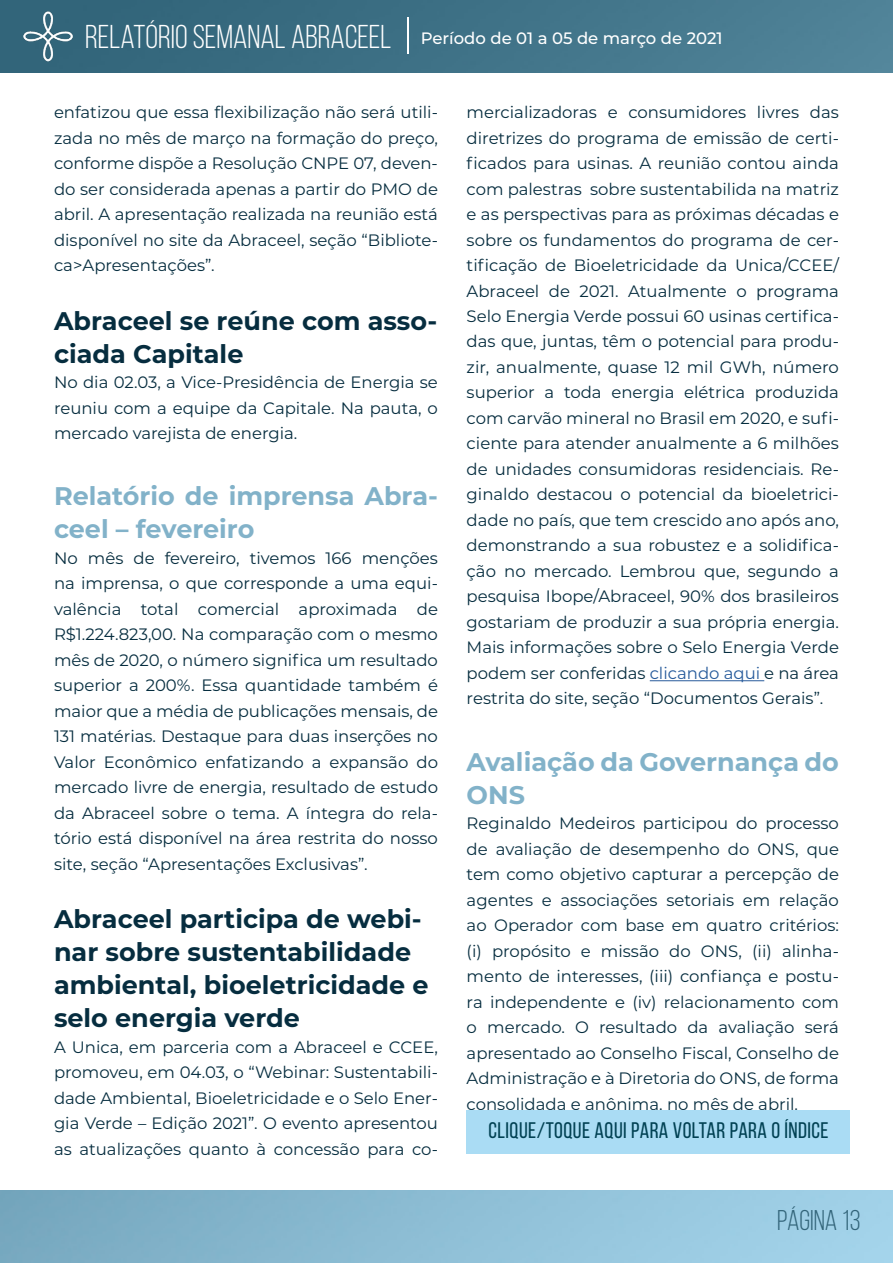
<style>
.page{position:relative;width:893px;height:1263px;background:#fff}
.page>*{position:absolute;margin:0;border:0;box-sizing:border-box;transform-origin:0 0}
.t1{font:28.5px "Bebas Neue";color:#326479}
.t2{font:700 25.5px/33px "Montserrat";color:#062d3f}
.t3{font:700 25.5px/33px "Montserrat";color:#82b2c9}
.t4{font:22.5px "Bebas Neue";letter-spacing:.02em;color:#014153}
.t5{font:16.5px/25.5px "Montserrat";color:#062d3f;text-align:justify}
.t6{font:500 16.5px "Montserrat";color:#fff}
.s1{font-family:"Bebas Neue";font-weight:400;font-size:33px}
.s2{color:#275b9b}
</style>
<div class="page">
<img style="left:0;top:0;width:893px;height:72px">
<img style="left:21px;top:10px;width:53px;height:52px">
<hr style="left:407px;top:17px;width:2px;height:37px;background:#fff">
<hr style="left:650px;top:680px;width:114px;height:1px;background:#275b9b">
<div style="left:467px;top:1110px;width:383px;height:43px;background:#aadcf4"></div>
<p class="t6" style="left:85px;top:26px;width:639px"><span class="s1">RELATÓRIO SEMANAL ABRACEEL</span> Período de 01 a 05 de março de 2021</p>
<p class="t5" style="left:54px;top:99px;width:385px">enfatizou que essa flexibilização não será utili&shy;zada no mês de março na formação do preço, conforme dispõe a Resolução CNPE 07, deven&shy;do ser considerada apenas a partir do PMO de abril. A apresentação realizada na reunião está disponível no site da Abraceel, seção “Bibliote&shy;ca&gt;Apresentações”.</p>
<h2 class="t2" style="left:54px;top:303px;width:385px">Abraceel se reúne com asso&shy;ciada Capitale</h2>
<p class="t5" style="left:54px;top:369px;width:385px">No dia 02.03, a Vice-Presidência de Energia se reuniu com a equipe da Capitale. Na pauta, o mercado varejista de energia.</p>
<h2 class="t3" style="left:54px;top:478px;width:385px">Relatório de imprensa Abra&shy;ceel – fevereiro</h2>
<p class="t5" style="left:54px;top:544px;width:385px">No mês de fevereiro, tivemos 166 menções na imprensa, o que corresponde a uma equi&shy;valência total comercial aproximada de R$1.224.823,00. Na comparação com o mesmo mês de 2020, o número significa um resultado superior a 200%. Essa quantidade também é maior que a média de publicações mensais, de 131 matérias. Destaque para duas inserções no Valor Econômico enfatizando a expansão do mercado livre de energia, resultado de estudo da Abraceel sobre o tema. A íntegra do rela&shy;tório está disponível na área restrita do nosso site, seção “Apresentações Exclusivas”.</p>
<h2 class="t2" style="left:54px;top:901px;width:376px">Abraceel participa de webi&shy;nar sobre sustentabilidade ambiental, bioeletricidade e selo energia verde</h2>
<p class="t5" style="left:54px;top:1033px;width:386px">A Unica, em parceria com a Abraceel e CCEE, promoveu, em 04.03, o “Webinar: Sustentabili&shy;dade Ambiental, Bioeletricidade e o Selo Ener&shy;gia Verde – Edição 2021”. O evento apresentou as atualizações quanto à concessão para co-</p>
<p class="t5" style="left:467px;top:99px;width:374px">mercializadoras e consumidores livres das diretrizes do programa de emissão de certi&shy;ficados para usinas. A reunião contou ainda com palestras sobre sustentabilida na matriz e as perspectivas para as próximas décadas e sobre os fundamentos do programa de cer&shy;tificação de Bioeletricidade da Unica/CCEE/ Abraceel de 2021. Atualmente o programa Selo Energia Verde possui 60 usinas certifica&shy;das que, juntas, têm o potencial para produ&shy;zir, anualmente, quase 12 mil GWh, número superior a toda energia elétrica produzida com carvão mineral no Brasil em 2020, e sufi&shy;ciente para atender anualmente a 6 milhões de unidades consumidoras residenciais. Re&shy;ginaldo destacou o potencial da bioeletrici&shy;dade no país, que tem crescido ano após ano, demonstrando a sua robustez e a solidifica&shy;ção no mercado. Lembrou que, segundo a pesquisa Ibope/Abraceel, 90% dos brasileiros gostariam de produzir a sua própria energia.<br>Mais informações sobre o Selo Energia Verde podem ser conferidas <span class="s2">clicando aqui</span> e na área restrita do site, seção “Documentos Gerais”.</p>
<h2 class="t3" style="left:467px;top:744px;width:374px">Avaliação da Governança do<br>ONS</h2>
<p class="t5" style="left:467px;top:810px;width:374px">Reginaldo Medeiros participou do processo de avaliação de desempenho do ONS, que tem como objetivo capturar a percepção de agentes e associações setoriais em relação ao Operador com base em quatro critérios: (i) propósito e missão do ONS, (ii) alinha&shy;mento de interesses, (iii) confiança e postu&shy;ra independente e (iv) relacionamento com o mercado. O resultado da avaliação será apresentado ao Conselho Fiscal, Conselho de Administração e à Diretoria do ONS, de forma consolidada e anônima, no mês de abril.</p>
<h3 class="t4" style="left:488px;top:1118px;width:342px">CLIQUE/TOQUE AQUI PARA VOLTAR PARA O ÍNDICE</h3>
<h1 class="t1" style="left:777px;top:1205px;width:85px">PÁGINA 13</h1>
</div>
